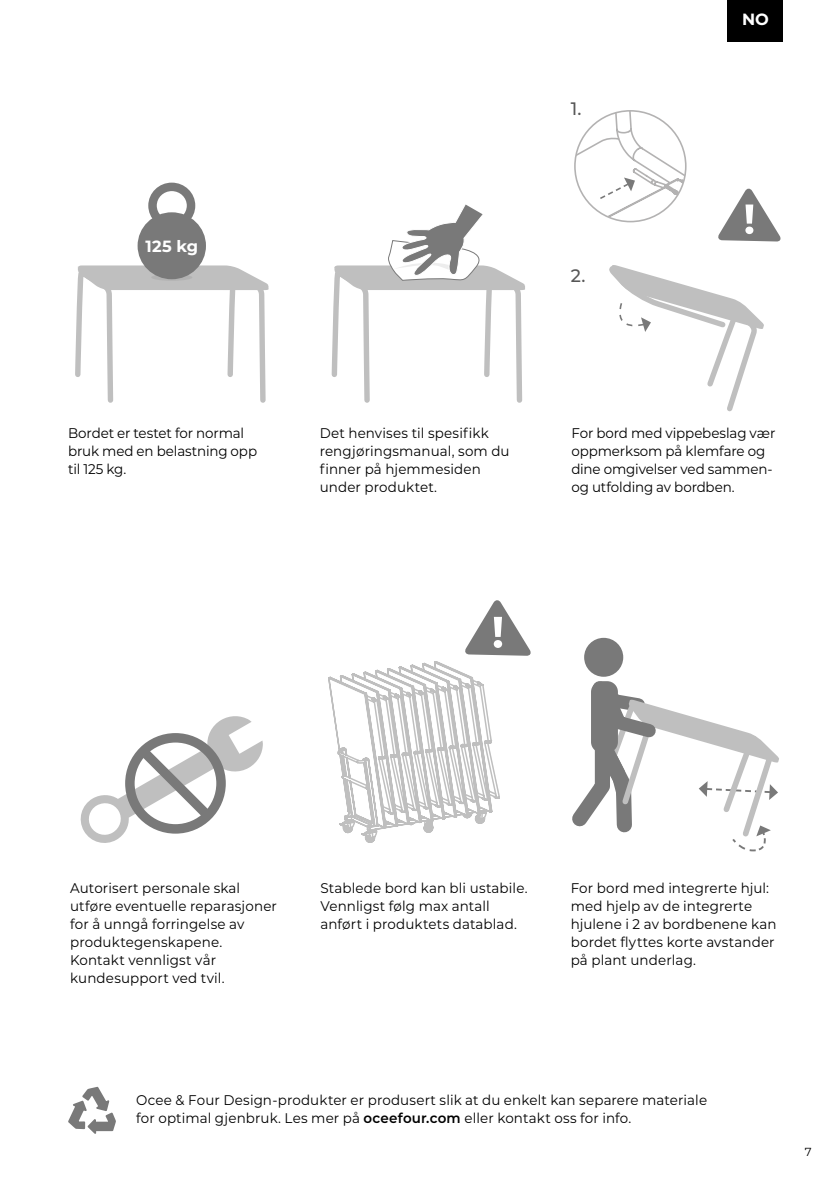
<style>
.page{position:relative;width:840px;height:1191px;background:#fff}
.page>*{position:absolute;margin:0;border:0;box-sizing:border-box;transform-origin:0 0}
.t1{font:500 18px "Montserrat";color:#000}
.t2{font:700 16.2px "Montserrat";letter-spacing:.01em;color:#fff}
.t3{font:14px/18px "Montserrat";letter-spacing:.005em;color:#000;scale:.96 1}
.t4{font:11.6px "Montserrat";color:#000}
.s1{font-weight:600}
</style>
<div class="page">
<div style="left:727px;top:0;width:55px;height:41px;background:#000"></div>
<svg style="left:68px;top:1086px;width:48px;height:48px"></svg>
<svg style="left:80px;top:716px;width:183px;height:127px"></svg>
<svg style="left:331px;top:204px;width:194px;height:199px"></svg>
<svg style="left:75px;top:264px;width:194px;height:139px"></svg>
<svg style="left:151px;top:274px;width:41px;height:7px"></svg>
<div style="left:137px;top:212px;width:69px;height:67px;background:#797979;border-radius:50%"></div>
<div style="left:148px;top:183px;width:47px;height:46px;border:8px solid #797979;border-radius:50%"></div>
<svg style="left:328px;top:600px;width:203px;height:243px"></svg>
<div style="left:583px;top:638px;width:40px;height:39px;background:#797979;border-radius:50%"></div>
<svg style="left:572px;top:669px;width:206px;height:183px"></svg>
<svg style="left:718px;top:188px;width:63px;height:53px"></svg>
<svg style="left:609px;top:265px;width:154px;height:147px"></svg>
<svg style="left:574px;top:111px;width:111px;height:111px"></svg>
<p class="t2" style="left:145px;top:235px;width:54px">125 kg</p>
<p class="t1" style="left:570px;top:96px;width:12px">1.</p>
<p class="t1" style="left:570px;top:263px;width:16px">2.</p>
<p class="t2" style="left:741px;top:8px;width:28px">NO</p>
<p class="t3" style="left:68px;top:423px;width:198px">Bordet er testet for normal bruk med en belastning opp til 125 kg.</p>
<p class="t3" style="left:319px;top:423px;width:199px">Det henvises til spesifikk rengjøringsmanual, som du finner på hjemmesiden under produktet.</p>
<p class="t3" style="left:571px;top:423px;width:214px">For bord med vippebeslag vær oppmerksom på klemfare og dine omgivelser ved sammen&shy;og utfolding av bordben.</p>
<p class="t3" style="left:70px;top:878px;width:217px">Autorisert personale skal utføre eventuelle reparasjoner for å unngå forringelse av produktegenskapene.<br>Kontakt vennligst vår kundesupport ved tvil.</p>
<p class="t3" style="left:320px;top:878px;width:217px">Stablede bord kan bli ustabile.<br>Vennligst følg max antall anført i produktets datablad.</p>
<p class="t3" style="left:570px;top:878px;width:216px">For bord med integrerte hjul: med hjelp av de integrerte hjulene i 2 av bordbenene kan bordet flyttes korte avstander på plant underlag.</p>
<p class="t3" style="left:136px;top:1090px;width:596px">Ocee &amp; Four Design-produkter er produsert slik at du enkelt kan separere materiale for optimal gjenbruk. Les mer på <span class="s1">oceefour.com</span> eller kontakt oss for info.</p>
<p class="t4" style="left:804px;top:1143px;width:8px">7</p>
</div>
